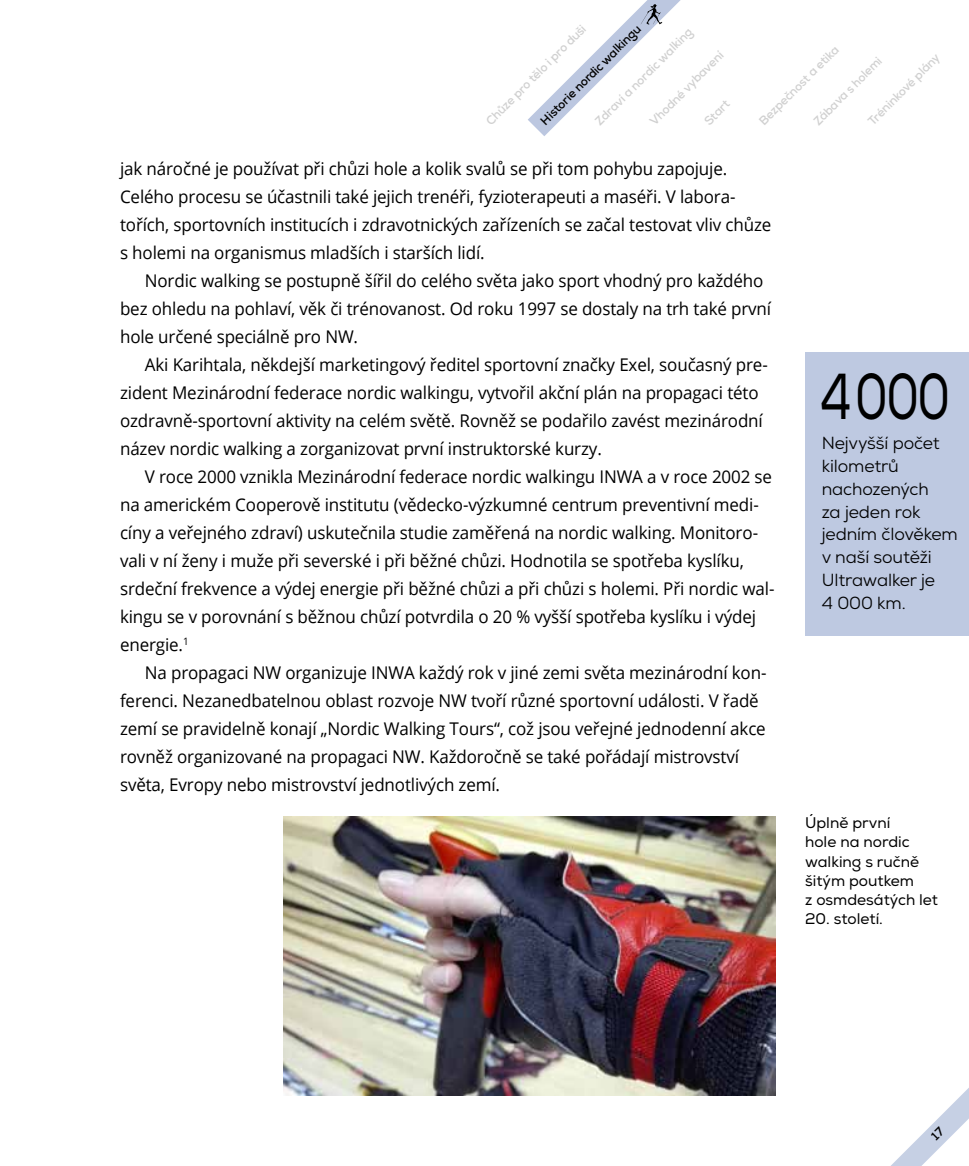
<style>
.page{position:relative;width:969px;height:1166px;background:#fff}
.page>*{position:absolute;margin:0;border:0;box-sizing:border-box;transform-origin:0 0}
.t1{font:64.75px "Nexa";color:#000;scale:.73 1}
.t2{font:17.5px/28px "Open Sans";letter-spacing:-.01em;color:#000}
.t3{font:17.5px/22.8px "Nexa";letter-spacing:-.01em;color:#000}
.t4{font:15.4px/19.2px "Nexa";color:#000}
.t5{font:700 12.25px "Nexa";color:#d0d0d0}
.t6{font:700 12.25px "Nexa";color:#000}
.t7{font:700 12.25px "Nexa";color:#d0d0d0;scale:.96 1}
</style>
<div class="page">
<div style="left:804px;top:352px;width:164px;height:284px;background:#bec9e1"></div>
<img style="left:284px;top:816px;width:491px;height:279px">
<svg style="left:528px;top:0;width:152px;height:136px"></svg>
<svg style="left:891px;top:1089px;width:77px;height:77px"></svg>
<p class="t5" style="left:482px;top:117px;width:137px;rotate:-45deg">Chůze pro tělo i pro duši</p>
<p class="t6" style="left:537px;top:117px;width:138px;rotate:-45deg">Historie nordic walkingu</p>
<p class="t5" style="left:591px;top:117px;width:133px;rotate:-45deg">Zdraví a nordic walking</p>
<p class="t5" style="left:646px;top:117px;width:100px;rotate:-45deg">Vhodné vybavení</p>
<p class="t5" style="left:700px;top:117px;width:31px;rotate:-45deg">Start</p>
<p class="t5" style="left:755px;top:117px;width:109px;rotate:-45deg">Bezpečnost a etika</p>
<p class="t5" style="left:864px;top:117px;width:97px;rotate:-45deg">Tréninkové plány</p>
<p class="t7" style="left:809px;top:117px;width:96px;rotate:-45deg">Zábava s holemi</p>
<p class="t2" style="left:120px;top:154px;width:652px">jak náročné je používat při chůzi hole a kolik svalů se při tom pohybu zapojuje.<br>Celého procesu se účastnili také jejich trenéři, fyzioterapeuti a maséři. V labora&shy;tořích, sportovních institucích i zdravotnických zařízeních se začal testovat vliv chůze s holemi na organismus mladších i starších lidí.</p>
<p class="t2" style="left:120px;top:266px;width:652px;text-indent:25px">Nordic walking se postupně šířil do celého světa jako sport vhodný pro každého bez ohledu na pohlaví, věk či trénovanost. Od roku 1997 se dostaly na trh také první hole určené speciálně pro NW.</p>
<p class="t2" style="left:120px;top:350px;width:649px;text-indent:25px">Aki Karihtala, někdejší marketingový ředitel sportovní značky Exel, současný pre&shy;zident Mezinárodní federace nordic walkingu, vytvořil akční plán na propagaci této ozdravně-sportovní aktivity na celém světě. Rovněž se podařilo zavést mezinárodní název nordic walking a zorganizovat první instruktorské kurzy.</p>
<p class="t2" style="left:120px;top:462px;width:656px;text-indent:25px">V roce 2000 vznikla Mezinárodní federace nordic walkingu INWA a v roce 2002 se na americkém Cooperově institutu (vědecko-výzkumné centrum preventivní medi&shy;cíny a veřejného zdraví) uskutečnila studie zaměřená na nordic walking. Monitoro&shy;vali v ní ženy i muže při severské i při běžné chůzi. Hodnotila se spotřeba kyslíku, srdeční frekvence a výdej energie při běžné chůzi a při chůzi s holemi. Při nordic wal&shy;kingu se v porovnání s běžnou chůzí potvrdila o 20 % vyšší spotřeba kyslíku i výdej energie.<sup>1</sup></p>
<p class="t2" style="left:120px;top:658px;width:648px;text-indent:25px">Na propagaci NW organizuje INWA každý rok v jiné zemi světa mezinárodní kon&shy;ferenci. Nezanedbatelnou oblast rozvoje NW tvoří různé sportovní události. V řadě zemí se pravidelně konají „Nordic Walking Tours“, což jsou veřejné jednodenní akce rovněž organizované na propagaci NW. Každoročně se také pořádají mistrovství světa, Evropy nebo mistrovství jednotlivých zemí.</p>
<h1 class="t1" style="left:820px;top:358px;width:179px">4000</h1>
<p class="t3" style="left:821px;top:432px;width:137px">Nejvyšší počet kilometrů nachozených<br>za jeden rok jedním člověkem v naší soutěži<br>Ultrawalker je<br>4 000 km.</p>
<p class="t4" style="left:804px;top:813px;width:134px">Úplně první<br>hole na nordic walking s ručně šitým poutkem<br>z osmdesátých let</p>
<p class="t4" style="left:804px;top:909px;width:79px">20. století.</p>
</div>
